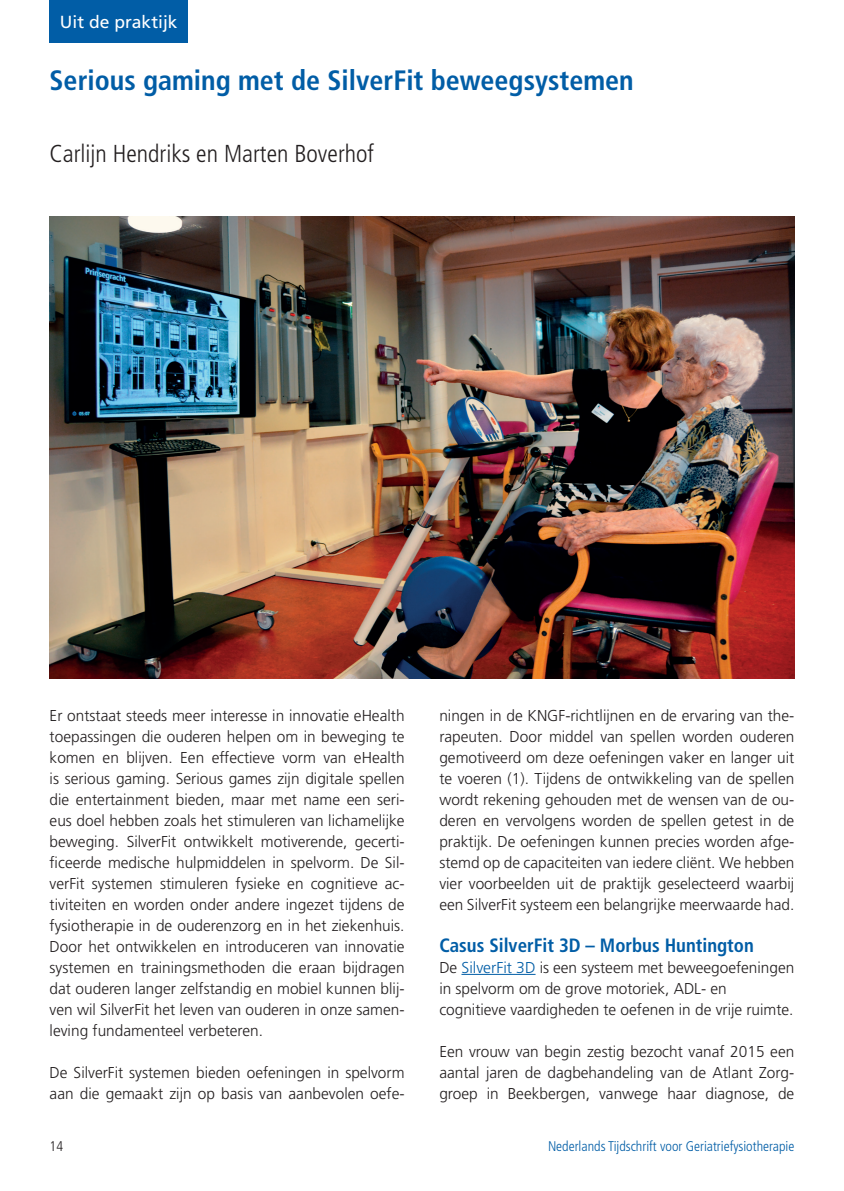
<style>
.page{position:relative;width:844px;height:1191px;background:#fff}
.page>*{position:absolute;margin:0;border:0;box-sizing:border-box;transform-origin:0 0}
.t1{font:700 condensed 28px "Frutiger LT Std";color:#015da6}
.t2{font:300 condensed 24.5px "Frutiger LT Std";color:#231f20}
.t3{font:700 condensed 19.25px "Frutiger LT Std";color:#015da6}
.t4{font:17.5px "Frutiger LT Std";color:#fff}
.t5{font:300 15.75px/21px "Frutiger LT Std";color:#231f20;text-align:justify}
.t6{font:300 condensed 14px "Frutiger LT Std";color:#015da6}
.t7{font:300 condensed 14px "Frutiger LT Std";color:#231f20}
.s1{color:#015da6}
</style>
<div class="page">
<div style="left:50px;top:0;width:138px;height:42px;background:#015da6"></div>
<hr style="left:461px;top:974px;width:74px;height:1px;background:#015da6">
<img style="left:50px;top:216px;width:744px;height:462px">
<p class="t4" style="left:60px;top:12px;width:119px">Uit de praktijk</p>
<h1 class="t1" style="left:50px;top:64px;width:585px">Serious gaming met de SilverFit beweegsystemen</h1>
<h2 class="t2" style="left:50px;top:140px;width:325px">Carlijn Hendriks en Marten Boverhof</h2>
<p class="t5" style="left:50px;top:705px;width:356px">Er ontstaat steeds meer interesse in innovatie eHealth toepassingen die ouderen helpen om in beweging te komen en blijven. Een effectieve vorm van eHealth is serious gaming. Serious games zijn digitale spellen die entertainment bieden, maar met name een seri&shy;eus doel hebben zoals het stimuleren van lichamelijke beweging. SilverFit ontwikkelt motiverende, gecerti&shy;ficeerde medische hulpmiddelen in spelvorm. De Sil&shy;verFit systemen stimuleren fysieke en cognitieve ac&shy;tiviteiten en worden onder andere ingezet tijdens de fysiotherapie in de ouderenzorg en in het ziekenhuis.<br>Door het ontwikkelen en introduceren van innovatie systemen en trainingsmethoden die eraan bijdragen dat ouderen langer zelfstandig en mobiel kunnen blij&shy;ven wil SilverFit het leven van ouderen in onze samen&shy;leving fundamenteel verbeteren.</p>
<p class="t5" style="left:50px;top:1062px;width:356px">De SilverFit systemen bieden oefeningen in spelvorm aan die gemaakt zijn op basis van aanbevolen oefe-</p>
<p class="t5" style="left:439px;top:705px;width:356px">ningen in de KNGF-richtlijnen en de ervaring van the&shy;rapeuten. Door middel van spellen worden ouderen gemotiveerd om deze oefeningen vaker en langer uit te voeren (1). Tijdens de ontwikkeling van de spellen wordt rekening gehouden met de wensen van de ou&shy;deren en vervolgens worden de spellen getest in de praktijk. De oefeningen kunnen precies worden afge&shy;stemd op de capaciteiten van iedere cliënt. We hebben vier voorbeelden uit de praktijk geselecteerd waarbij een SilverFit systeem een belangrijke meerwaarde had.</p>
<p class="t3" style="left:439px;top:933px;width:316px">Casus SilverFit 3D – Morbus Huntington</p>
<p class="t5" style="left:439px;top:957px;width:356px;text-align:left">De <span class="s1">SilverFit 3D</span> is een systeem met beweegoefeningen in spelvorm om de grove motoriek, ADL- en cognitieve vaardigheden te oefenen in de vrije ruimte.</p>
<p class="t5" style="left:439px;top:1041px;width:356px">Een vrouw van begin zestig bezocht vanaf 2015 een aantal jaren de dagbehandeling van de Atlant Zorg&shy;groep in Beekbergen, vanwege haar diagnose, de</p>
<p class="t7" style="left:50px;top:1138px;width:15px">14</p>
<p class="t6" style="left:548px;top:1138px;width:248px">Nederlands Tijdschrift voor Geriatriefysiotherapie</p>
</div>
